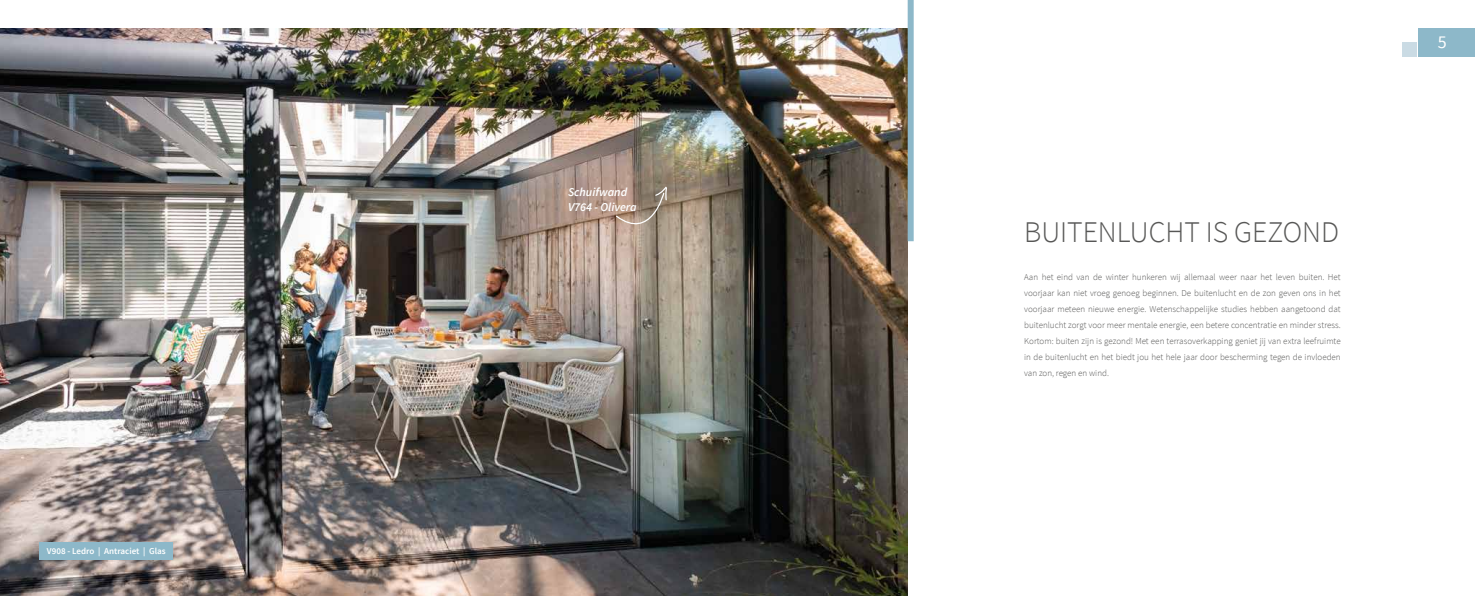
<style>
.page{position:relative;width:1475px;height:596px;background:#fff}
.page>*{position:absolute;margin:0;border:0;box-sizing:border-box;transform-origin:0 0}
.t1{font:300 30px "Source Sans Pro";color:#575756}
.t2{font:18px "Source Sans Pro";color:#fff}
.t3{font:italic 600 12px/15px "Source Sans Pro";color:#fff}
.t4{font:300 9px/16px "Source Sans Pro";color:#575756;text-align:justify}
.t5{font:600 9px "Source Sans Pro";color:#fff}
</style>
<div class="page">
<div style="left:1417px;top:28px;width:57px;height:29px;background:#8db8c9"></div>
<div style="left:1401px;top:43px;width:14px;height:14px;background:#cadbe4"></div>
<img style="left:0;top:28px;width:907px;height:567px">
<div style="left:907px;top:0;width:6px;height:241px;background:#8db8c9"></div>
<div style="left:40px;top:542px;width:133px;height:17px;background:#8db8c9"></div>
<svg style="left:614px;top:186px;width:53px;height:56px;background:#a69281"></svg>
<p class="t5" style="left:47px;top:545px;width:120px">V908 - Ledro | Antraciet | Glas</p>
<h3 class="t3" style="left:568px;top:184px;width:70px">Schuifwand<br>V764 - Olivera</h3>
<h1 class="t1" style="left:1024px;top:214px;width:316px">BUITENLUCHT IS GEZOND</h1>
<p class="t4" style="left:1024px;top:269px;width:318px">Aan het eind van de winter hunkeren wij allemaal weer naar het leven buiten. Het voorjaar kan niet vroeg genoeg beginnen. De buitenlucht en de zon geven ons in het voorjaar meteen nieuwe energie. Wetenschappelijke studies hebben aangetoond dat buitenlucht zorgt voor meer mentale energie, een betere concentratie en minder stress.<br>Kortom: buiten zijn is gezond! Met een terrasoverkapping geniet jij van extra leefruimte in de buitenlucht en het biedt jou het hele jaar door bescherming tegen de invloeden van zon, regen en wind.</p>
<h2 class="t2" style="left:1437px;top:31px;width:10px">5</h2>
</div>
